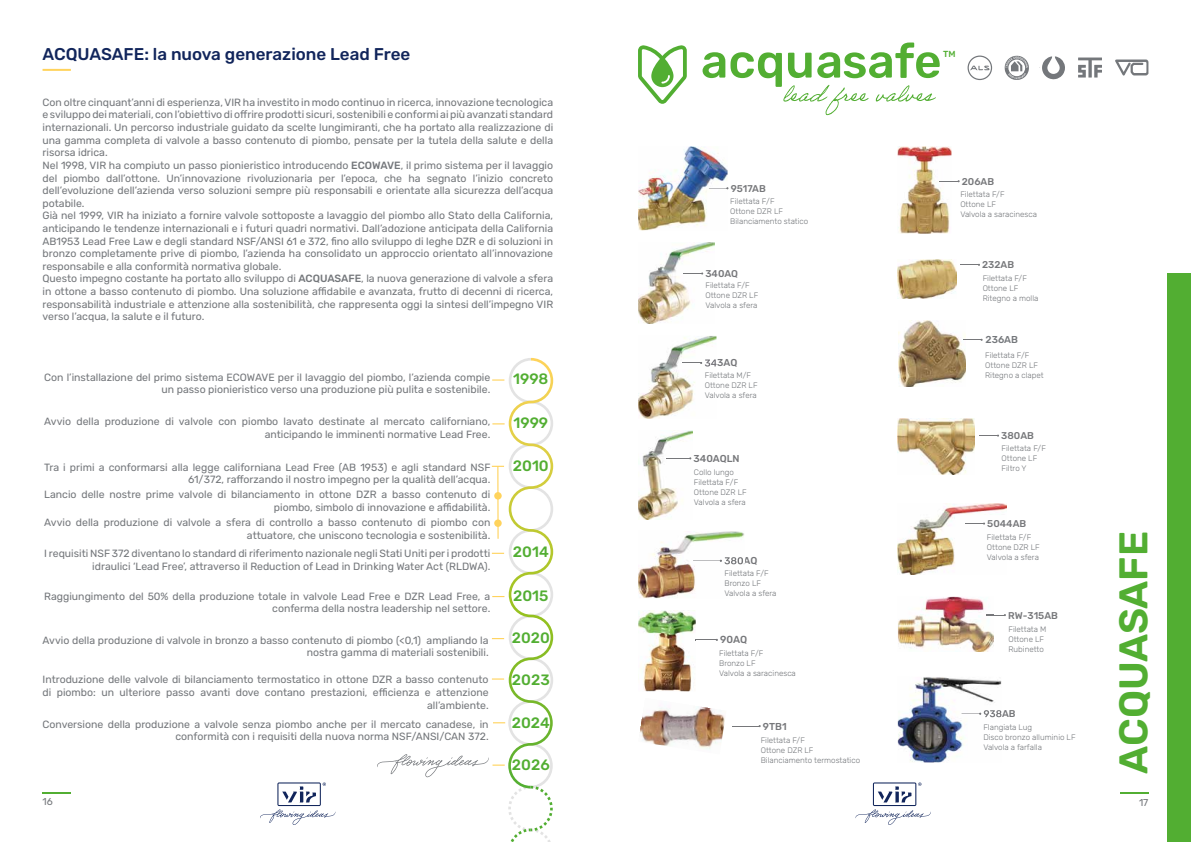
<style>
.page{position:relative;width:1191px;height:842px;background:#fff}
.page>*{position:absolute;margin:0;border:0;box-sizing:border-box;transform-origin:0 0}
.t1{font:600 40px "Rubik";letter-spacing:-.005em;color:#52ae32}
.t2{font:500 17px "Rubik";color:#11255b}
.t3{font:500 15px "Rubik";color:#52ae32}
.t4{font:10.5px/12.6px "Rubik";color:#74777b;text-align:right}
.t5{font:500 10.2px "Rubik";color:#76777a}
.t6{font:500 10px "Rubik";color:#76777a}
.t7{font:500 10px "Rubik";color:#74777b}
.t8{font:10px "Rubik";color:#74777b}
.t9{font:500 9.9px "Rubik";color:#76777a}
.t10{font:500 8.8px "Rubik";color:#52ae32}
.t11{font:300 8px/10px "Rubik";color:#74777b}
.s1{font-weight:500}
</style>
<div class="page">
<svg style="left:260px;top:782px;width:75px;height:43px"></svg>
<svg style="left:855px;top:782px;width:76px;height:43px"></svg>
<svg style="left:43px;top:792px;width:28px;height:1px"></svg>
<hr style="left:1120px;top:792px;width:28px;height:2px;background:#52ae32">
<img style="left:898px;top:320px;width:67px;height:67px">
<div style="left:1167px;top:274px;width:24px;height:568px;background:#52ae32"></div>
<svg style="left:638px;top:45px;width:49px;height:59px"></svg>
<svg style="left:702px;top:43px;width:237px;height:72px"></svg>
<img style="left:897px;top:146px;width:54px;height:88px">
<svg style="left:940px;top:180px;width:19px;height:2px"></svg>
<svg style="left:960px;top:264px;width:20px;height:2px"></svg>
<img style="left:897px;top:260px;width:59px;height:39px">
<svg style="left:979px;top:435px;width:20px;height:2px"></svg>
<img style="left:898px;top:419px;width:76px;height:55px">
<img style="left:898px;top:677px;width:103px;height:85px">
<img style="left:983px;top:710px;width:18px;height:7px">
<svg style="left:961px;top:713px;width:20px;height:2px"></svg>
<img style="left:898px;top:597px;width:95px;height:55px">
<svg style="left:986px;top:614px;width:20px;height:2px"></svg>
<img style="left:897px;top:504px;width:109px;height:70px">
<svg style="left:965px;top:522px;width:20px;height:3px"></svg>
<img style="left:638px;top:336px;width:78px;height:83px">
<svg style="left:682px;top:359px;width:34px;height:8px"></svg>
<img style="left:638px;top:430px;width:54px;height:89px">
<svg style="left:666px;top:457px;width:25px;height:2px"></svg>
<img style="left:638px;top:242px;width:76px;height:82px">
<svg style="left:683px;top:272px;width:20px;height:3px"></svg>
<svg style="left:732px;top:725px;width:28px;height:2px"></svg>
<img style="left:640px;top:706px;width:85px;height:44px">
<img style="left:638px;top:610px;width:57px;height:81px">
<svg style="left:695px;top:639px;width:23px;height:2px"></svg>
<img style="left:638px;top:146px;width:89px;height:84px">
<svg style="left:709px;top:187px;width:19px;height:2px"></svg>
<img style="left:638px;top:531px;width:106px;height:67px">
<img style="left:724px;top:557px;width:20px;height:8px">
<img style="left:724px;top:557px;width:19px;height:7px">
<svg style="left:693px;top:560px;width:29px;height:2px"></svg>
<svg style="left:377px;top:358px;width:176px;height:484px"></svg>
<hr style="left:43px;top:69px;width:28px;height:2px;background:#ffd35c">
<svg style="left:1078px;top:58px;width:24px;height:20px"></svg>
<svg style="left:1115px;top:59px;width:33px;height:17px"></svg>
<svg style="left:1004px;top:56px;width:25px;height:24px"></svg>
<svg style="left:967px;top:56px;width:25px;height:24px"></svg>
<svg style="left:1039px;top:56px;width:26px;height:24px"></svg>
<svg style="left:963px;top:339px;width:19px;height:2px"></svg>
<h2 class="t2" style="left:43px;top:44px;width:369px">ACQUASAFE: la nuova generazione Lead Free</h2>
<p class="t4" style="left:43px;top:96px;width:512px;text-align:left">Con oltre cinquant’anni di esperienza, VIR ha investito in modo continuo in ricerca, innovazione tecnologica e sviluppo dei materiali, con l’obiettivo di offrire prodotti sicuri, sostenibili e conformi ai più avanzati standard internazionali. Un percorso industriale guidato da scelte lungimiranti, che ha portato alla realizzazione di una gamma completa di valvole a basso contenuto di piombo, pensate per la tutela della salute e della risorsa idrica.<br>Nel 1998, VIR ha compiuto un passo pionieristico introducendo <span class="s1">ECOWAVE</span>, il primo sistema per il lavaggio del piombo dall’ottone. Un’innovazione rivoluzionaria per l’epoca, che ha segnato l’inizio concreto dell’evoluzione dell’azienda verso soluzioni sempre più responsabili e orientate alla sicurezza dell’acqua potabile.<br>Già nel 1999, VIR ha iniziato a fornire valvole sottoposte a lavaggio del piombo allo Stato della California, anticipando le tendenze internazionali e i futuri quadri normativi. Dall’adozione anticipata della California AB1953 Lead Free Law e degli standard NSF/ANSI 61 e 372, fino allo sviluppo di leghe DZR e di soluzioni in bronzo completamente prive di piombo, l’azienda ha consolidato un approccio orientato all’innovazione responsabile e alla conformità normativa globale.<br>Questo impegno costante ha portato allo sviluppo di <span class="s1">ACQUASAFE</span>, la nuova generazione di valvole a sfera in ottone a basso contenuto di piombo. Una soluzione affidabile e avanzata, frutto di decenni di ricerca, responsabilità industriale e attenzione alla sostenibilità, che rappresenta oggi la sintesi dell’impegno VIR verso l’acqua, la salute e il futuro.</p>
<p class="t4" style="left:44px;top:371px;width:447px">Con l’installazione del primo sistema ECOWAVE per il lavaggio del piombo, l’azienda compie un passo pionieristico verso una produzione più pulita e sostenibile.</p>
<p class="t4" style="left:44px;top:416px;width:447px">Avvio della produzione di valvole con piombo lavato destinate al mercato californiano, anticipando le imminenti normative Lead Free.</p>
<p class="t4" style="left:44px;top:461px;width:448px">Tra i primi a conformarsi alla legge californiana Lead Free (AB 1953) e agli standard NSF<br>61/372, rafforzando il nostro impegno per la qualità dell’acqua.</p>
<p class="t4" style="left:44px;top:489px;width:448px">Lancio delle nostre prime valvole di bilanciamento in ottone DZR a basso contenuto di piombo, simbolo di innovazione e affidabilità.</p>
<p class="t4" style="left:44px;top:516px;width:448px">Avvio della produzione di valvole a sfera di controllo a basso contenuto di piombo con attuatore, che uniscono tecnologia e sostenibilità.</p>
<p class="t4" style="left:44px;top:548px;width:447px">I requisiti NSF 372 diventano lo standard di riferimento nazionale negli Stati Uniti per i prodotti idraulici ‘Lead Free’, attraverso il Reduction of Lead in Drinking Water Act (RLDWA).</p>
<p class="t4" style="left:44px;top:590px;width:447px">Raggiungimento del 50% della produzione totale in valvole Lead Free e DZR Lead Free, a conferma della nostra leadership nel settore.</p>
<p class="t4" style="left:43px;top:634px;width:447px">Avvio della produzione di valvole in bronzo a basso contenuto di piombo (&lt;0,1) ampliando la nostra gamma di materiali sostenibili.</p>
<p class="t4" style="left:43px;top:674px;width:447px">Introduzione delle valvole di bilanciamento termostatico in ottone DZR a basso contenuto di piombo: un ulteriore passo avanti dove contano prestazioni, efficienza e attenzione all’ambiente.</p>
<p class="t4" style="left:43px;top:718px;width:447px">Conversione della produzione a valvole senza piombo anche per il mercato canadese, in conformità con i requisiti della nuova norma NSF/ANSI/CAN 372.</p>
<h3 class="t3" style="left:513px;top:371px;width:37px">1998</h3>
<h3 class="t3" style="left:513px;top:414px;width:36px">1999</h3>
<h3 class="t3" style="left:513px;top:457px;width:37px">2010</h3>
<h3 class="t3" style="left:513px;top:544px;width:37px">2014</h3>
<h3 class="t3" style="left:513px;top:587px;width:37px">2015</h3>
<h3 class="t3" style="left:512px;top:629px;width:39px">2020</h3>
<h3 class="t3" style="left:512px;top:671px;width:39px">2023</h3>
<h3 class="t3" style="left:512px;top:714px;width:40px">2024</h3>
<h3 class="t3" style="left:512px;top:756px;width:39px">2026</h3>
<p class="t10" style="left:943px;top:48px;width:14px">TM</p>
<p class="t9" style="left:961px;top:176px;width:34px">206AB</p>
<p class="t9" style="left:730px;top:183px;width:37px">9517AB</p>
<p class="t11" style="left:730px;top:197px;width:80px">Filettata F/F<br>Ottone DZR LF<br>Bilanciamento statico</p>
<p class="t11" style="left:960px;top:190px;width:78px">Filettata F/F<br>Ottone LF<br>Valvola a saracinesca</p>
<p class="t9" style="left:705px;top:268px;width:34px">340AQ</p>
<p class="t11" style="left:705px;top:280px;width:54px">Filettata F/F<br>Ottone DZR LF<br>Valvola a sfera</p>
<p class="t6" style="left:704px;top:357px;width:35px">343AQ</p>
<p class="t11" style="left:705px;top:370px;width:54px">Filettata M/F<br>Ottone DZR LF<br>Valvola a sfera</p>
<p class="t6" style="left:693px;top:453px;width:48px">340AQLN</p>
<p class="t11" style="left:694px;top:468px;width:54px">Collo lungo<br>Filettata F/F<br>Ottone DZR LF<br>Valvola a sfera</p>
<p class="t11" style="left:724px;top:568px;width:53px">Filettata F/F<br>Bronzo LF<br>Valvola a sfera</p>
<p class="t5" style="left:720px;top:634px;width:29px">90AQ</p>
<p class="t11" style="left:719px;top:648px;width:78px">Filettata F/F<br>Bronzo LF<br>Valvola a saracinesca</p>
<p class="t6" style="left:763px;top:720px;width:25px">9TB1</p>
<p class="t11" style="left:760px;top:735px;width:101px">Filettata F/F<br>Ottone DZR LF<br>Bilanciamento termostatico</p>
<p class="t9" style="left:982px;top:259px;width:34px">232AB</p>
<p class="t11" style="left:982px;top:274px;width:57px">Filettata F/F<br>Ottone LF<br>Ritegno a molla</p>
<p class="t7" style="left:985px;top:334px;width:34px">236AB</p>
<p class="t11" style="left:985px;top:350px;width:60px">Filettata F/F<br>Ottone DZR LF<br>Ritegno a clapet</p>
<p class="t9" style="left:1001px;top:430px;width:34px">380AB</p>
<p class="t11" style="left:1001px;top:444px;width:46px">Filettata F/F<br>Ottone LF<br>Filtro Y</p>
<p class="t9" style="left:987px;top:518px;width:41px">5044AB</p>
<p class="t11" style="left:987px;top:532px;width:54px">Filettata F/F<br>Ottone DZR LF<br>Valvola a sfera</p>
<p class="t9" style="left:1008px;top:609px;width:51px">RW-315AB</p>
<p class="t11" style="left:1008px;top:624px;width:39px">Filettata M<br>Ottone LF<br>Rubinetto</p>
<p class="t11" style="left:983px;top:723px;width:94px">Flangiata Lug<br>Disco bronzo alluminio LF<br>Valvola a farfalla</p>
<h1 class="t1" style="left:1110px;top:774px;width:244px;rotate:-90deg">ACQUASAFE</h1>
<p class="t8" style="left:43px;top:796px;width:12px">16</p>
<p class="t8" style="left:1139px;top:797px;width:11px">17</p>
</div>
